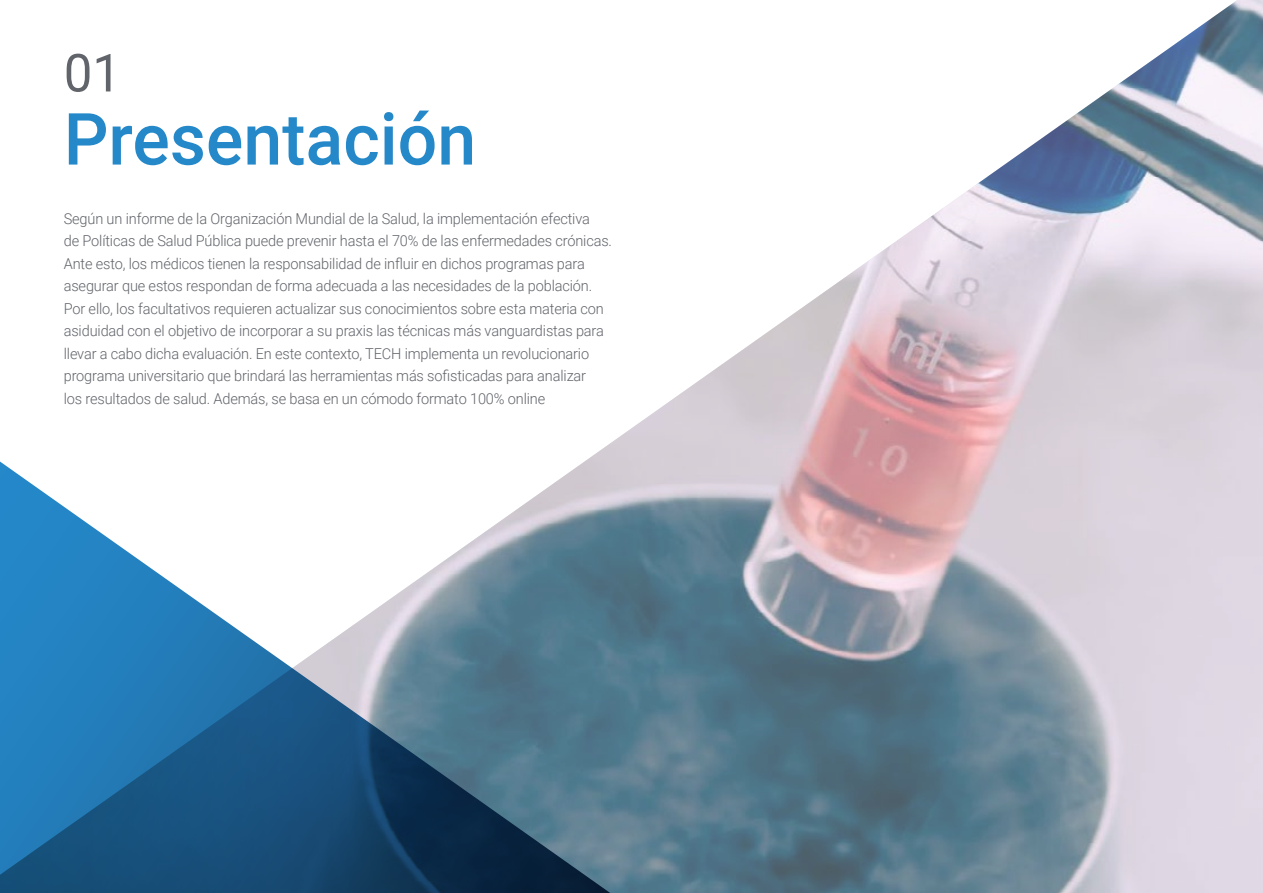
<style>
.page{position:relative;width:1263px;height:893px;background:#fff}
.page>*{position:absolute;margin:0;border:0;box-sizing:border-box;transform-origin:0 0}
.t1{font:500 72px "Roboto";color:#2488c9}
.t2{font:52.5px "Roboto";color:#61646a}
.t3{font:300 15px/22.5px "Roboto";letter-spacing:-.01em;color:#61646a}
</style>
<div class="page">
<img style="left:607px;top:0;width:656px;height:893px">
<svg style="left:0;top:446px;width:640px;height:447px"></svg>
<h2 class="t2" style="left:64px;top:36px;width:59px">01</h2>
<h1 class="t1" style="left:64px;top:89px;width:414px">Presentación</h1>
<p class="t3" style="left:64px;top:207px;width:550px">Según un informe de la Organización Mundial de la Salud, la implementación efectiva<br>de Políticas de Salud Pública puede prevenir hasta el 70% de las enfermedades crónicas.<br>Ante esto, los médicos tienen la responsabilidad de influir en dichos programas para asegurar que estos respondan de forma adecuada a las necesidades de la población.<br>Por ello, los facultativos requieren actualizar sus conocimientos sobre esta materia con asiduidad con el objetivo de incorporar a su praxis las técnicas más vanguardistas para llevar a cabo dicha evaluación. En este contexto, TECH implementa un revolucionario programa universitario que brindará las herramientas más sofisticadas para analizar<br>los resultados de salud. Además, se basa en un cómodo formato 100% online</p>
</div>
